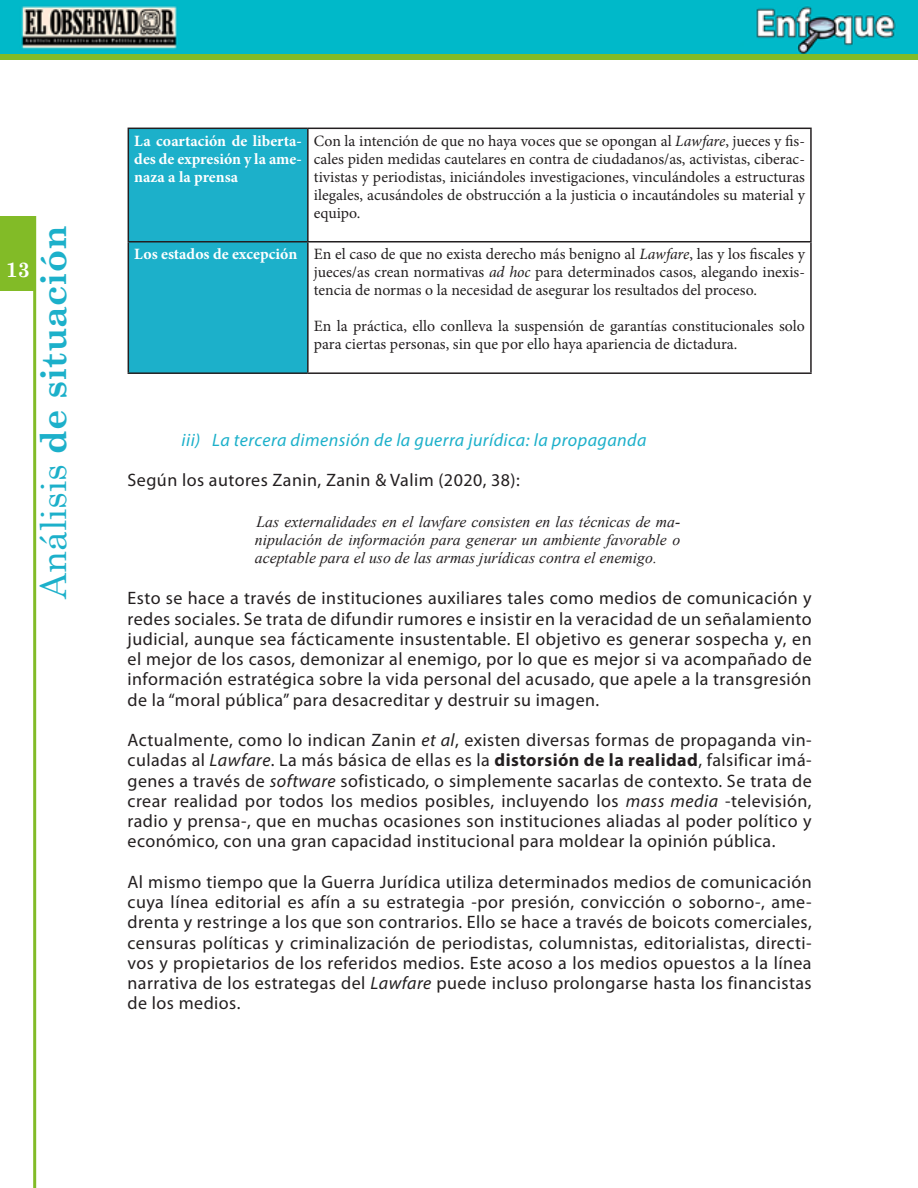
<style>
.page{position:relative;width:918px;height:1188px;background:#fff}
.page>*{position:absolute;margin:0;border:0;box-sizing:border-box;transform-origin:0 0}
.t1{font:700 36px "Century Schoolbook";color:#1cb0ca}
.t2{font:700 21px "Century Schoolbook";color:#fff}
.t3{font:18px/20.2px "Myriad Pro";letter-spacing:.025em;color:#231f20;text-align:justify}
.t4{font:italic 18px "Myriad Pro";letter-spacing:.025em;color:#1cb0ca}
.t5{font:15.75px/18px "Minion Pro";color:#231f20;text-align:justify}
.t6{font:italic 15.75px/18px "Times New Roman";color:#231f20;text-align:justify}
.t7{font:700 15.75px/18px "Minion Pro";color:#fff;text-align:justify}
.s1{font-weight:400}
.s2{font-style:italic}
.s3{font-weight:700}
</style>
<div class="page">
<img style="left:0;top:0;width:918px;height:54px">
<div style="left:0;top:54px;width:918px;height:6px;background:#82bb27"></div>
<div style="left:0;top:216px;width:36px;height:75px;background:#82bb27"></div>
<hr style="left:33px;top:216px;width:3px;height:972px;background:#82bb27">
<div style="left:129px;top:129px;width:178px;height:243px;background:#1cb0ca"></div>
<hr style="left:128px;top:128px;width:180px;height:1px;background:#231f20">
<hr style="left:128px;top:129px;width:1px;height:112px;background:#231f20">
<hr style="left:308px;top:128px;width:504px;height:1px;background:#231f20">
<hr style="left:307px;top:129px;width:2px;height:112px;background:#231f20">
<hr style="left:810px;top:129px;width:2px;height:112px;background:#231f20">
<hr style="left:128px;top:241px;width:180px;height:2px;background:#231f20">
<hr style="left:128px;top:243px;width:1px;height:129px;background:#231f20">
<hr style="left:308px;top:241px;width:504px;height:2px;background:#231f20">
<hr style="left:307px;top:243px;width:2px;height:129px;background:#231f20">
<hr style="left:810px;top:243px;width:2px;height:129px;background:#231f20">
<hr style="left:128px;top:372px;width:180px;height:2px;background:#231f20">
<hr style="left:308px;top:372px;width:504px;height:2px;background:#231f20">
<p class="t2" style="left:6px;top:253px;width:26px">13</p>
<h1 class="t1" style="left:25px;top:599px;width:375px;rotate:-90deg"><span class="s1">Análisis</span> de situación</h1>
<p class="t7" style="left:134px;top:132px;width:169px">La coartación de liberta&shy;des de expresión y la ame&shy;naza a la prensa</p>
<p class="t5" style="left:314px;top:132px;width:493px">Con la intención de que no haya voces que se opongan al <span class="s2">Lawfare</span>, jueces y fis&shy;cales piden medidas cautelares en contra de ciudadanos/as, activistas, ciberac&shy;tivistas y periodistas, iniciándoles investigaciones, vinculándoles a estructuras ilegales, acusándoles de obstrucción a la justicia o incautándoles su material y equipo.</p>
<p class="t7" style="left:134px;top:245px;width:164px">Los estados de excepción</p>
<p class="t5" style="left:314px;top:245px;width:493px">En el caso de que no exista derecho más benigno al <span class="s2">Lawfare</span>, las y los fiscales y jueces/as crean normativas <span class="s2">ad hoc</span> para determinados casos, alegando inexis&shy;tencia de normas o la necesidad de asegurar los resultados del proceso.</p>
<p class="t5" style="left:314px;top:317px;width:493px">En la práctica, ello conlleva la suspensión de garantías constitucionales solo para ciertas personas, sin que por ello haya apariencia de dictadura.</p>
<p class="t4" style="left:182px;top:429px;width:467px">iii) La tercera dimensión de la guerra jurídica: la propaganda</p>
<p class="t3" style="left:128px;top:470px;width:394px">Según los autores Zanin, Zanin &amp; Valim (2020, 38):</p>
<p class="t6" style="left:255px;top:512px;width:427px">Las externalidades en el lawfare consisten en las técnicas de ma&shy;nipulación de información para generar un ambiente favorable o aceptable para el uso de las armas jurídicas contra el enemigo.</p>
<p class="t3" style="left:128px;top:588px;width:686px">Esto se hace a través de instituciones auxiliares tales como medios de comunicación y redes sociales. Se trata de difundir rumores e insistir en la veracidad de un señalamiento judicial, aunque sea fácticamente insustentable. El objetivo es generar sospecha y, en el mejor de los casos, demonizar al enemigo, por lo que es mejor si va acompañado de información estratégica sobre la vida personal del acusado, que apele a la transgresión de la “moral pública” para desacreditar y destruir su imagen.</p>
<p class="t3" style="left:128px;top:730px;width:686px">Actualmente, como lo indican Zanin <span class="s2">et al</span>, existen diversas formas de propaganda vin&shy;culadas al <span class="s2">Lawfare</span>. La más básica de ellas es la <span class="s3">distorsión de la realidad</span>, falsificar imá&shy;genes a través de <span class="s2">software</span> sofisticado, o simplemente sacarlas de contexto. Se trata de crear realidad por todos los medios posibles, incluyendo los <span class="s2">mass media</span> -televisión, radio y prensa-, que en muchas ocasiones son instituciones aliadas al poder político y económico, con una gran capacidad institucional para moldear la opinión pública.</p>
<p class="t3" style="left:128px;top:871px;width:686px">Al mismo tiempo que la Guerra Jurídica utiliza determinados medios de comunicación cuya línea editorial es afín a su estrategia -por presión, convicción o soborno-, ame&shy;drenta y restringe a los que son contrarios. Ello se hace a través de boicots comerciales, censuras políticas y criminalización de periodistas, columnistas, editorialistas, directi&shy;vos y propietarios de los referidos medios. Este acoso a los medios opuestos a la línea narrativa de los estrategas del <span class="s2">Lawfare</span> puede incluso prolongarse hasta los financistas de los medios.</p>
</div>
